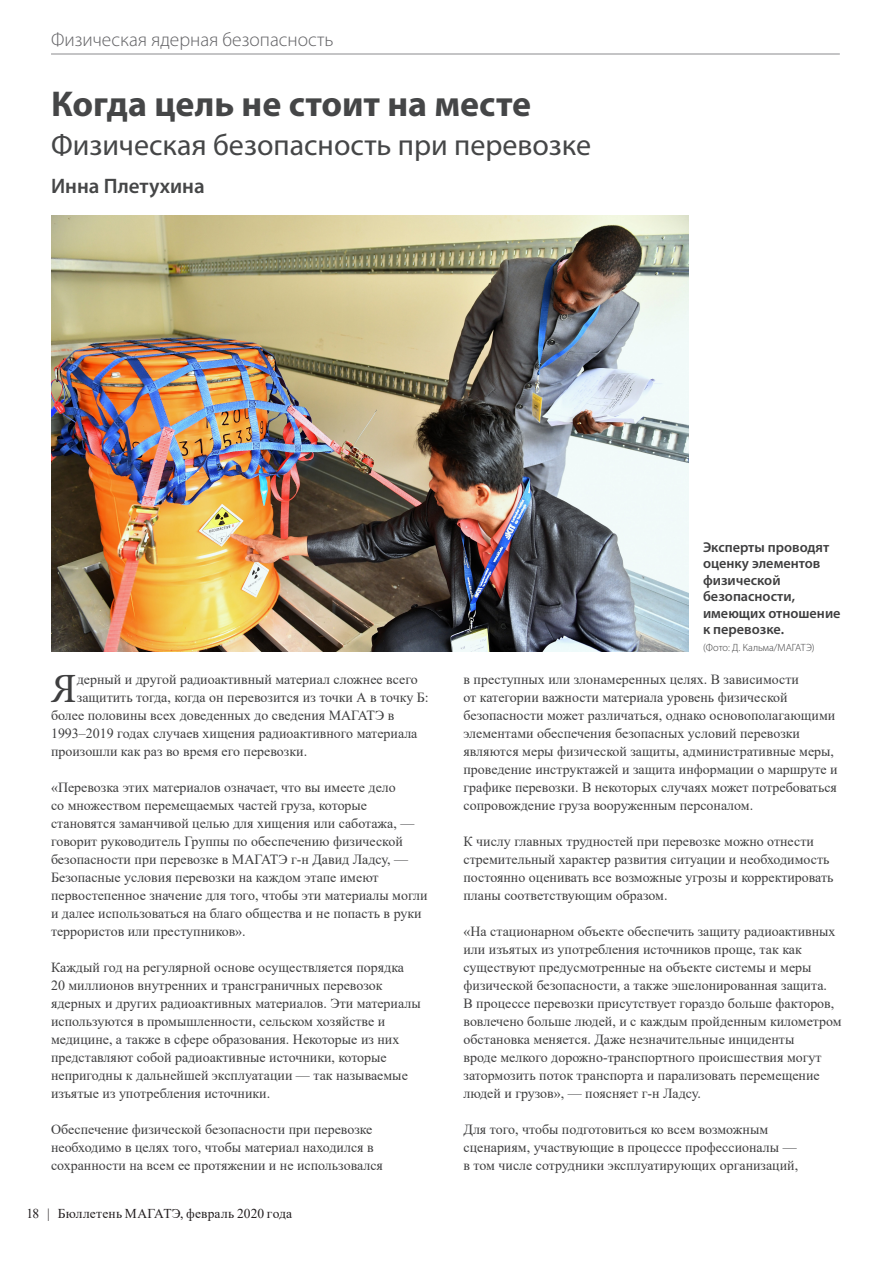
<style>
.page{position:relative;width:893px;height:1263px;background:#fff}
.page>*{position:absolute;margin:0;border:0;box-sizing:border-box;transform-origin:0 0}
.Body_Frist_Para{font:41.7px "Minion Pro";color:#3e3e3f}
.Story_Title{font:700 36px "Myriad Pro";color:#454647}
.Story_Subtitle{font:30px "Myriad Pro";color:#454647}
.Author-top{font:600 21px "Myriad Pro";color:#454647}
.t1{font:300 19.5px "Myriad Pro";color:#636366}
.Photo_caption{font:600 14.25px/16.5px "Myriad Pro";color:#3e3e3f}
.Body_Text{font:13.95px/18px "Times New Roman";color:#3e3e3f}
.Body_Frist_Para-2{font:13.95px "Times New Roman";color:#3e3e3f}
.t2{font:13.5px "Times New Roman";letter-spacing:.01em;color:#231f20}
.Photo_credit{font:300 10.5px "Myriad Pro";color:#3e3e3f}
</style>
<div class="page">
<img style="left:51px;top:216px;width:638px;height:435px">
<hr style="left:51px;top:54px;width:789px;height:1px;background:#636366">
<h3 class="t1" style="left:51px;top:29px;width:284px">Физическая ядерная безопасность</h3>
<p class="Story_Title" style="left:51px;top:81px;width:482px">Когда цель не стоит на месте</p>
<p class="Story_Subtitle" style="left:51px;top:127px;width:542px">Физическая безопасность при перевозке</p>
<p class="Author-top" style="left:51px;top:173px;width:155px">Инна Плетухина</p>
<p class="Body_Frist_Para" style="left:50px;top:661px;width:28px">Я</p>
<p class="Body_Frist_Para-2" style="left:77px;top:669px;width:342px">дерный и другой радиоактивный материал сложнее всего</p>
<p class="Body_Frist_Para-2" style="left:77px;top:687px;width:353px">защитить тогда, когда он перевозится из точки А в точку Б:</p>
<p class="Body_Frist_Para-2" style="left:51px;top:705px;width:345px">более половины всех доведенных до сведения МАГАТЭ в</p>
<p class="Body_Frist_Para-2" style="left:51px;top:723px;width:368px">1993–2019 годах случаев хищения радиоактивного материала</p>
<p class="Body_Frist_Para-2" style="left:51px;top:741px;width:258px">произошли как раз во время его перевозки.</p>
<p class="Body_Text" style="left:51px;top:778px;width:378px">«Перевозка этих материалов означает, что вы имеете дело<br>со множеством перемещаемых частей груза, которые становятся заманчивой целью для хищения или саботажа, — говорит руководитель Группы по обеспечению физической безопасности при перевозке в МАГАТЭ г-н Давид Ладсу, — Безопасные условия перевозки на каждом этапе имеют первостепенное значение для того, чтобы эти материалы могли и далее использоваться на благо общества и не попасть в руки террористов или преступников».</p>
<p class="Body_Text" style="left:51px;top:958px;width:371px">Каждый год на регулярной основе осуществляется порядка 20 миллионов внутренних и трансграничных перевозок ядерных и других радиоактивных материалов. Эти материалы используются в промышленности, сельском хозяйстве и медицине, а также в сфере образования. Некоторые из них представляют собой радиоактивные источники, которые непригодны к дальнейшей эксплуатации — так называемые изъятые из употребления источники.</p>
<p class="Body_Text" style="left:51px;top:1120px;width:333px">Обеспечение физической безопасности при перевозке необходимо в целях того, чтобы материал находился в сохранности на всем ее протяжении и не использовался</p>
<p class="t2" style="left:26px;top:1204px;width:267px">18 | Бюллетень МАГАТЭ, февраль 2020 года</p>
<p class="Photo_caption" style="left:703px;top:539px;width:139px">Эксперты проводят оценку элементов физической безопасности, имеющих отношение к перевозке.</p>
<p class="Photo_credit" style="left:703px;top:642px;width:113px">(Фото: Д. Кальма/МАГАТЭ)</p>
<p class="Body_Text" style="left:463px;top:670px;width:376px">в преступных или злонамеренных целях. В зависимости<br>от категории важности материала уровень физической безопасности может различаться, однако основополагающими элементами обеспечения безопасных условий перевозки являются меры физической защиты, административные меры, проведение инструктажей и защита информации о маршруте и графике перевозки. В некоторых случаях может потребоваться сопровождение груза вооруженным персоналом.</p>
<p class="Body_Text" style="left:463px;top:832px;width:372px">К числу главных трудностей при перевозке можно отнести стремительный характер развития ситуации и необходимость постоянно оценивать все возможные угрозы и корректировать планы соответствующим образом.</p>
<p class="Body_Text" style="left:463px;top:922px;width:380px">«На стационарном объекте обеспечить защиту радиоактивных или изъятых из употребления источников проще, так как существуют предусмотренные на объекте системы и меры физической безопасности, а также эшелонированная защита.<br>В процессе перевозки присутствует гораздо больше факторов, вовлечено больше людей, и с каждым пройденным километром обстановка меняется. Даже незначительные инциденты<br>вроде мелкого дорожно-транспортного происшествия могут затормозить поток транспорта и парализовать перемещение людей и грузов», — поясняет г-н Ладсу.</p>
<p class="Body_Text" style="left:463px;top:1120px;width:336px">Для того, чтобы подготовиться ко всем возможным сценариям, участвующие в процессе профессионалы — в том числе сотрудники эксплуатирующих организаций,</p>
</div>
